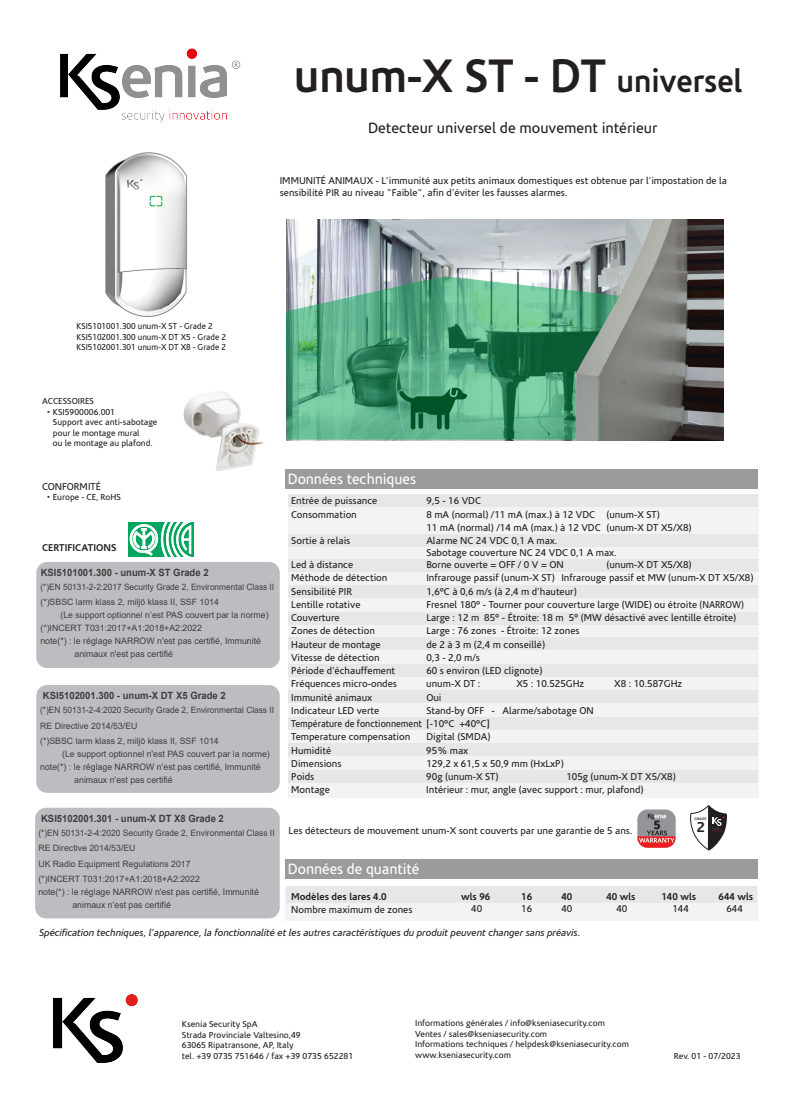
<style>
.page{position:relative;width:794px;height:1102px;background:#fff}
.page>*{position:absolute;margin:0;border:0;box-sizing:border-box;transform-origin:0 0}
.t1{font:700 47.5px "Corisande";color:#231f20;scale:.94 1}
.t2{font:15px "Corisande";color:#231f20}
.t3{font:15px "Corisande";color:#fff}
.t4{font:700 14.62px "Corisande";color:#231f20}
.t5{font:10px/13.2px "Corisande";color:#231f20}
.t6{font:italic 10px "Corisande";color:#231f20}
.t7{font:700 10px "Arial";color:#3e3e3f;scale:.95 1}
.t8{font:700 10px "Corisande";color:#231f20}
.t9{font:9px/13.1px "Arial";color:#3e3e3f}
.t10{font:8.75px/10.5px "Corisande";color:#231f20}
.t11{font:8.75px/15.2px "Arial";color:#3e3e3f;scale:.95 1}
.t12{font:8.75px/15.2px "Arial";color:#3e3e3f;scale:.96 1}
.t13{font:8.75px "Arial";color:#3e3e3f}
.t14{font:8.75px/10.5px "Corisande";color:#231f20;scale:.95 1}
.t15{font:700 3.62px "Corisande";color:#231f20}
.s1{font-size:32.5px}
.s2{font-size:9px}
</style>
<div class="page">
<img style="left:105px;top:152px;width:82px;height:166px">
<div style="left:288px;top:494px;width:470px;height:304px;background:#f2f3f4"></div>
<div style="left:289px;top:494px;width:469px;height:13px;background:#e6e7e9"></div>
<div style="left:289px;top:534px;width:469px;height:12px;background:#e6e7e9"></div>
<div style="left:289px;top:559px;width:469px;height:13px;background:#e6e7e9"></div>
<div style="left:289px;top:586px;width:469px;height:12px;background:#e6e7e9"></div>
<div style="left:289px;top:612px;width:469px;height:13px;background:#e6e7e9"></div>
<div style="left:289px;top:637px;width:469px;height:13px;background:#e6e7e9"></div>
<div style="left:289px;top:664px;width:469px;height:12px;background:#e6e7e9"></div>
<div style="left:289px;top:691px;width:469px;height:12px;background:#e6e7e9"></div>
<div style="left:289px;top:717px;width:469px;height:12px;background:#e6e7e9"></div>
<div style="left:289px;top:743px;width:469px;height:12px;background:#e6e7e9"></div>
<div style="left:289px;top:771px;width:469px;height:12px;background:#e6e7e9"></div>
<img style="left:60px;top:48px;width:181px;height:75px">
<img style="left:53px;top:994px;width:85px;height:68px">
<div style="left:285px;top:470px;width:472px;height:19px;background:#9a9c9c"></div>
<div style="left:285px;top:888px;width:472px;height:33px;background:#f2f3f4"></div>
<div style="left:286px;top:887px;width:471px;height:16px;background:#e6e7e9"></div>
<div style="left:285px;top:860px;width:472px;height:19px;background:#9a9c9c"></div>
<div style="left:36px;top:562px;width:244px;height:106px;background:#bcbdc0;border-radius:11px"></div>
<div style="left:36px;top:685px;width:244px;height:108px;background:#bcbdc0;border-radius:11px"></div>
<div style="left:35px;top:808px;width:245px;height:110px;background:#bcbdc0;border-radius:11px"></div>
<img style="left:183px;top:392px;width:81px;height:79px">
<img style="left:637px;top:810px;width:38px;height:38px">
<img style="left:128px;top:522px;width:66px;height:34px">
<svg style="left:689px;top:546px;width:38px;height:304px"></svg>
<img style="left:286px;top:220px;width:437px;height:220px">
<img style="left:438px;top:261px;width:20px;height:15px">
<img style="left:441px;top:266px;width:9px;height:10px">
<svg style="left:286px;top:276px;width:289px;height:164px;background:#59a682"></svg>
<img style="left:575px;top:220px;width:97px;height:220px">
<img style="left:598px;top:272px;width:89px;height:168px">
<h1 class="t1" style="left:294px;top:48px;width:478px">unum-X ST - DT <span class="s1">universel</span></h1>
<h2 class="t2" style="left:368px;top:119px;width:291px">Detecteur universel de mouvement intérieur</h2>
<p class="t14" style="left:77px;top:321px;width:159px">KSI5101001.300 unum-X ST - Grade 2<br>KSI5102001.300 unum-X DT X5 - Grade 2<br>KSI5102001.301 unum-X DT X8 - Grade 2</p>
<p class="t5" style="left:280px;top:174px;width:449px;line-height:12px">IMMUNITÉ ANIMAUX - L’immunité aux petits animaux domestiques est obtenue par l’impostation de la sensibilité PIR au niveau "Faible", afin d'éviter les fausses alarmes.</p>
<p class="t10" style="left:42px;top:396px;width:53px">ACCESSOIRES</p>
<p class="t10" style="left:53px;top:407px;width:106px;text-indent:-7px">• KSI5900006.001<br>Support avec anti-sabotage pour le montage mural<br>ou le montage au plafond.</p>
<p class="t5" style="left:42px;top:480px;width:60px">CONFORMITÉ</p>
<p class="t10" style="left:46px;top:492px;width:76px">• Europe - CE, RoHS</p>
<p class="t8" style="left:42px;top:542px;width:76px">CERTIFICATIONS</p>
<p class="t7" style="left:41px;top:565px;width:178px">KSI5101001.300 - unum-X ST Grade 2</p>
<p class="t11" style="left:40px;top:579px;width:248px">(*)EN 50131-2-2:2017 Security Grade 2, Environmental Class II (*)SBSC larm klass 2, miljö klass II, SSF 1014</p>
<p class="t13" style="left:40px;top:622px;width:163px">(*)INCERT T031:2017+A1:2018+A2:2022</p>
<p class="t9" style="left:74px;top:634px;width:188px;text-indent:-34px">note(*) : le réglage NARROW n'est pas certifié, Immunité animaux n'est pas certifié</p>
<p class="t7" style="left:43px;top:689px;width:194px">KSI5102001.300 - unum-X DT X5 Grade 2</p>
<p class="t11" style="left:40px;top:703px;width:248px">(*)EN 50131-2-4:2020 Security Grade 2, Environmental Class II<br>RE Directive 2014/53/EU<br>(*)SBSC larm klass 2, miljö klass II, SSF 1014</p>
<p class="t13" style="left:62px;top:748px;width:209px">(Le support optionnel <span class="s2">n'est</span> PAS couvert par la norme)</p>
<p class="t9" style="left:74px;top:760px;width:188px;text-indent:-34px">note(*) : le réglage NARROW n'est pas certifié, Immunité animaux n'est pas certifié</p>
<p class="t7" style="left:41px;top:811px;width:194px">KSI5102001.301 - unum-X DT X8 Grade 2</p>
<p class="t12" style="left:38px;top:825px;width:248px">(*)EN 50131-2-4:2020 Security Grade 2, Environmental Class II RE Directive 2014/53/EU<br>UK Radio Equipment Regulations 2017<br>(*)INCERT T031:2017+A1:2018+A2:2022</p>
<p class="t9" style="left:72px;top:885px;width:188px;text-indent:-34px">note(*) : le réglage NARROW n'est pas certifié, Immunité animaux n'est pas certifié</p>
<p class="t13" style="left:61px;top:609px;width:209px">(Le support optionnel n’est PAS couvert par la norme)</p>
<h2 class="t3" style="left:288px;top:471px;width:130px">Données techniques</h2>
<p class="t5" style="left:291px;top:495px;width:88px">Entrée de puissance</p>
<p class="t5" style="left:426px;top:495px;width:56px">9,5 - 16 VDC</p>
<p class="t5" style="left:291px;top:508px;width:67px">Consommation</p>
<p class="t5" style="left:426px;top:508px;width:267px">8 mA (normal) /11 mA (max.) à 12 VDC (unum-X ST)<br>11 mA (normal) /14 mA (max.) à 12 VDC (unum-X DT X5/X8)</p>
<p class="t5" style="left:291px;top:534px;width:61px">Sortie à relais</p>
<p class="t5" style="left:426px;top:535px;width:192px;line-height:12px">Alarme NC 24 VDC 0,1 A max.<br>Sabotage couverture NC 24 VDC 0,1 A max.</p>
<p class="t5" style="left:291px;top:558px;width:63px">Led à distance</p>
<p class="t5" style="left:426px;top:558px;width:139px">Borne ouverte = OFF / 0 V = ON</p>
<p class="t5" style="left:606px;top:558px;width:87px">(unum-X DT X5/X8)</p>
<p class="t5" style="left:291px;top:572px;width:98px">Méthode de détection</p>
<p class="t5" style="left:426px;top:572px;width:328px">Infrarouge passif (unum-X ST) Infrarouge passif et MW (unum-X DT X5/X8)</p>
<p class="t5" style="left:291px;top:585px;width:62px">Sensibilité PIR</p>
<p class="t5" style="left:426px;top:585px;width:152px">1,6°C à 0,6 m/s (à 2,4 m d’hauteur)</p>
<p class="t5" style="left:291px;top:598px;width:71px">Lentille rotative</p>
<p class="t5" style="left:426px;top:598px;width:319px">Fresnel 180° - Tourner pour couverture large (WIDE) ou étroite (NARROW)</p>
<p class="t5" style="left:291px;top:611px;width:50px">Couverture</p>
<p class="t5" style="left:426px;top:611px;width:311px">Large : 12 m 85° - Étroite: 18 m 5° (MW désactivé avec lentille étroite)</p>
<p class="t5" style="left:291px;top:625px;width:85px">Zones de détection</p>
<p class="t5" style="left:426px;top:625px;width:155px">Large : 76 zones - Étroite: 12 zones</p>
<p class="t5" style="left:291px;top:638px;width:91px">Hauteur de montage</p>
<p class="t5" style="left:426px;top:638px;width:120px">de 2 à 3 m (2,4 m conseillé)</p>
<p class="t5" style="left:291px;top:651px;width:90px">Vitesse de détection</p>
<p class="t5" style="left:426px;top:651px;width:55px">0,3 - 2,0 m/s</p>
<p class="t5" style="left:291px;top:664px;width:105px">Période d'échauffement</p>
<p class="t5" style="left:426px;top:664px;width:118px">60 s environ (LED clignote)</p>
<p class="t5" style="left:291px;top:678px;width:107px">Fréquences micro-ondes</p>
<p class="t5" style="left:426px;top:678px;width:56px">unum-X DT :</p>
<p class="t5" style="left:516px;top:678px;width:69px">X5 : 10.525GHz</p>
<p class="t5" style="left:614px;top:678px;width:69px">X8 : 10.587GHz</p>
<p class="t5" style="left:291px;top:691px;width:83px">Immunité animaux</p>
<p class="t5" style="left:426px;top:691px;width:17px">Oui</p>
<p class="t5" style="left:291px;top:704px;width:90px">Indicateur LED verte</p>
<p class="t5" style="left:291px;top:704px;width:304px;text-indent:135px">Stand-by OFF - Alarme/sabotage ON<br>Température de fonctionnement [-10°C +40°C]<br>Temperature compensation</p>
<p class="t5" style="left:426px;top:731px;width:66px">Digital (SMDA)</p>
<p class="t5" style="left:291px;top:744px;width:41px">Humidité</p>
<p class="t5" style="left:426px;top:744px;width:43px">95% max</p>
<p class="t5" style="left:291px;top:757px;width:52px">Dimensions</p>
<p class="t5" style="left:426px;top:757px;width:139px">129,2 x 61,5 x 50,9 mm (HxLxP)</p>
<p class="t5" style="left:291px;top:770px;width:25px">Poids</p>
<p class="t5" style="left:426px;top:770px;width:74px">90g (unum-X ST)</p>
<p class="t5" style="left:566px;top:770px;width:111px">105g (unum-X DT X5/X8)</p>
<p class="t5" style="left:291px;top:784px;width:40px">Montage</p>
<p class="t5" style="left:426px;top:784px;width:219px">Intérieur : mur, angle (avec support : mur, plafond)</p>
<p class="t5" style="left:289px;top:824px;width:345px">Les détecteurs de mouvement unum-X sont couverts par une garantie de 5 ans.</p>
<h2 class="t3" style="left:288px;top:860px;width:133px">Données de quantité</h2>
<p class="t15" style="left:694px;top:817px;width:13px">GRADE</p>
<h3 class="t4" style="left:697px;top:818px;width:10px">2</h3>
<p class="t8" style="left:291px;top:890px;width:97px">Modèles des lares 4.0</p>
<p class="t8" style="left:461px;top:890px;width:31px">wls 96</p>
<p class="t8" style="left:521px;top:890px;width:12px">16</p>
<p class="t8" style="left:561px;top:890px;width:12px">40</p>
<p class="t8" style="left:606px;top:890px;width:31px">40 wls</p>
<p class="t8" style="left:661px;top:890px;width:36px">140 wls</p>
<p class="t8" style="left:718px;top:890px;width:36px">644 wls</p>
<p class="t5" style="left:291px;top:903px;width:123px">Nombre maximum de zones</p>
<p class="t5" style="left:471px;top:902px;width:12px">40</p>
<p class="t5" style="left:521px;top:902px;width:12px">16</p>
<p class="t5" style="left:561px;top:902px;width:12px">40</p>
<p class="t5" style="left:616px;top:902px;width:12px">40</p>
<p class="t5" style="left:672px;top:902px;width:18px">144</p>
<p class="t5" style="left:726px;top:902px;width:18px">644</p>
<p class="t6" style="left:39px;top:927px;width:542px">Spécification techniques, l’apparence, la fonctionnalité et les autres caractéristiques du produit peuvent changer sans préavis.</p>
<p class="t10" style="left:182px;top:1019px;width:173px">Ksenia Security SpA<br>Strada Provinciale Valtesino,49<br>63065 Ripatransone, AP, Italy<br>tel. +39 0735 751646 / fax +39 0735 652281</p>
<p class="t10" style="left:415px;top:1018px;width:215px">Informations générales / info@kseniasecurity.com Ventes / sales@kseniasecurity.com<br>Informations techniques / helpdesk@kseniasecurity.com www.kseniasecurity.com</p>
<p class="t10" style="left:674px;top:1051px;width:68px">Rev. 01 - 07/2023</p>
</div>
